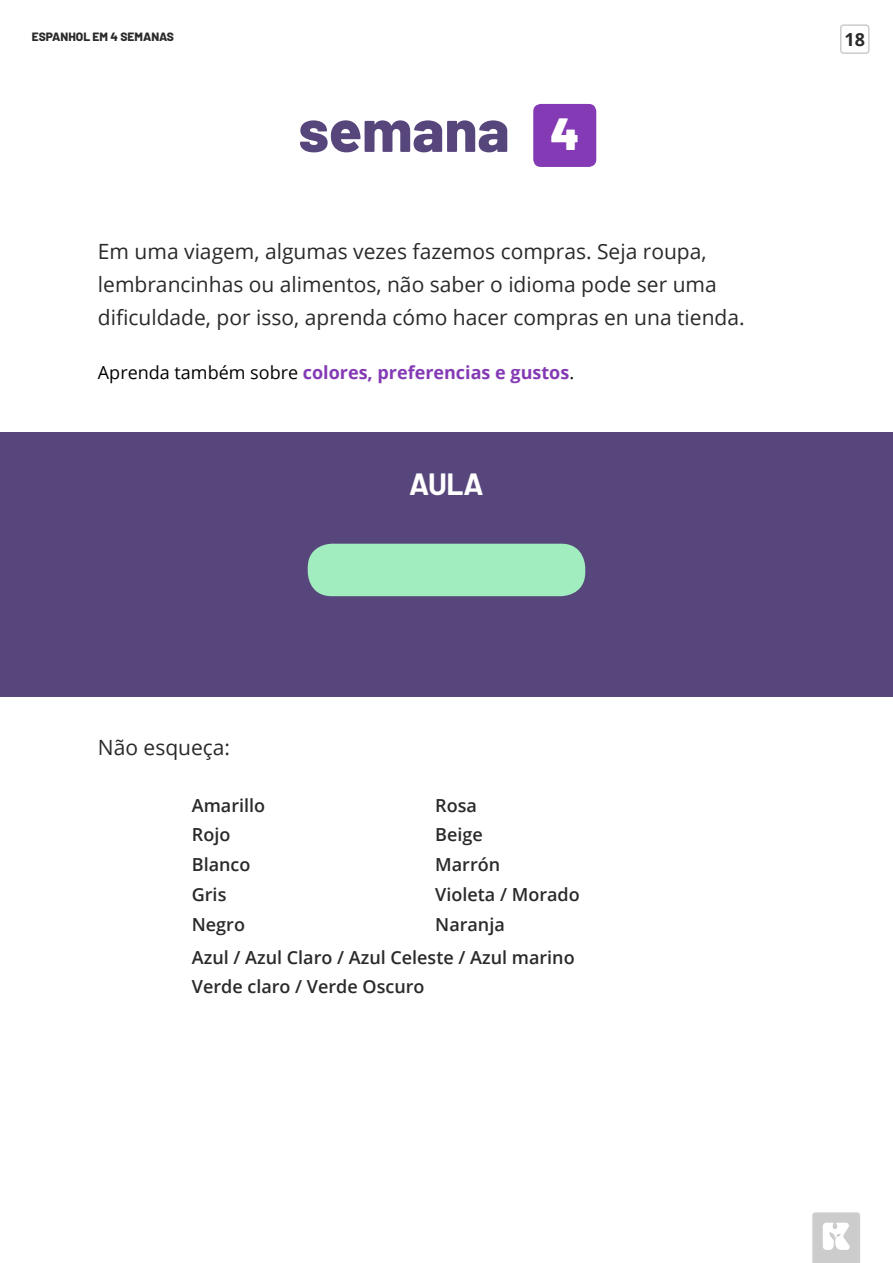
<style>
.page{position:relative;width:893px;height:1263px;background:#fff}
.page>*{position:absolute;margin:0;border:0;box-sizing:border-box;transform-origin:0 0}
.t1{font:800 60px "Barlow";color:#57467b}
.t2{font:700 30px "Barlow";color:#fff}
.t3{font:21px/33px "Open Sans";color:#2a2a2a}
.t4{font:600 18px "Open Sans";color:#2a2a2a}
.t5{font:700 18px "Open Sans";color:#843ab5}
.t6{font:700 18px "Open Sans";color:#2a2a2a}
.t7{font:800 12px "Barlow";color:#2a2a2a}
.s1{font-weight:900;font-size:45px;color:#fff}
.s2{font-weight:400;color:#000}
</style>
<div class="page">
<div style="left:840px;top:24px;width:30px;height:30px;border:2px solid #ccc;border-radius:3px"></div>
<svg style="left:812px;top:1212px;width:48px;height:51px"></svg>
<div style="left:533px;top:104px;width:63px;height:63px;background:#843ab5;border-radius:8px"></div>
<div style="left:0;top:433px;width:893px;height:264px;background:#57467b"></div>
<div style="left:308px;top:544px;width:277px;height:52px;background:#a1edc0;border-radius:24px"></div>
<p class="t7" style="left:32px;top:29px;width:144px">ESPANHOL EM 4 SEMANAS</p>
<p class="t6" style="left:844px;top:26px;width:22px">18</p>
<h1 class="t1" style="left:298px;top:93px;width:282px">semana <span class="s1">4</span></h1>
<p class="t3" style="left:98px;top:234px;width:648px">Em uma viagem, algumas vezes fazemos compras. Seja roupa, lembrancinhas ou alimentos, não saber o idioma pode ser uma dificuldade, por isso, aprenda cómo hacer compras en una tienda.</p>
<p class="t5" style="left:98px;top:360px;width:478px"><span class="s2">Aprenda também sobre</span> colores, preferencias e gustos<span class="s2">.</span></p>
<p class="t3" style="left:98px;top:730px;width:134px">Não esqueça:</p>
<h2 class="t2" style="left:409px;top:465px;width:76px">AULA</h2>
<p class="t4" style="left:192px;top:793px;width:75px">Amarillo</p>
<p class="t4" style="left:435px;top:793px;width:43px">Rosa</p>
<p class="t4" style="left:192px;top:822px;width:40px">Rojo</p>
<p class="t4" style="left:435px;top:822px;width:49px">Beige</p>
<p class="t4" style="left:192px;top:852px;width:60px">Blanco</p>
<p class="t4" style="left:435px;top:852px;width:66px">Marrón</p>
<p class="t4" style="left:192px;top:882px;width:36px">Gris</p>
<p class="t4" style="left:435px;top:882px;width:146px">Violeta / Morado</p>
<p class="t4" style="left:192px;top:912px;width:55px">Negro</p>
<p class="t4" style="left:435px;top:912px;width:71px">Naranja</p>
<p class="t4" style="left:192px;top:945px;width:384px">Azul / Azul Claro / Azul Celeste / Azul marino</p>
<p class="t4" style="left:192px;top:974px;width:234px">Verde claro / Verde Oscuro</p>
</div>
